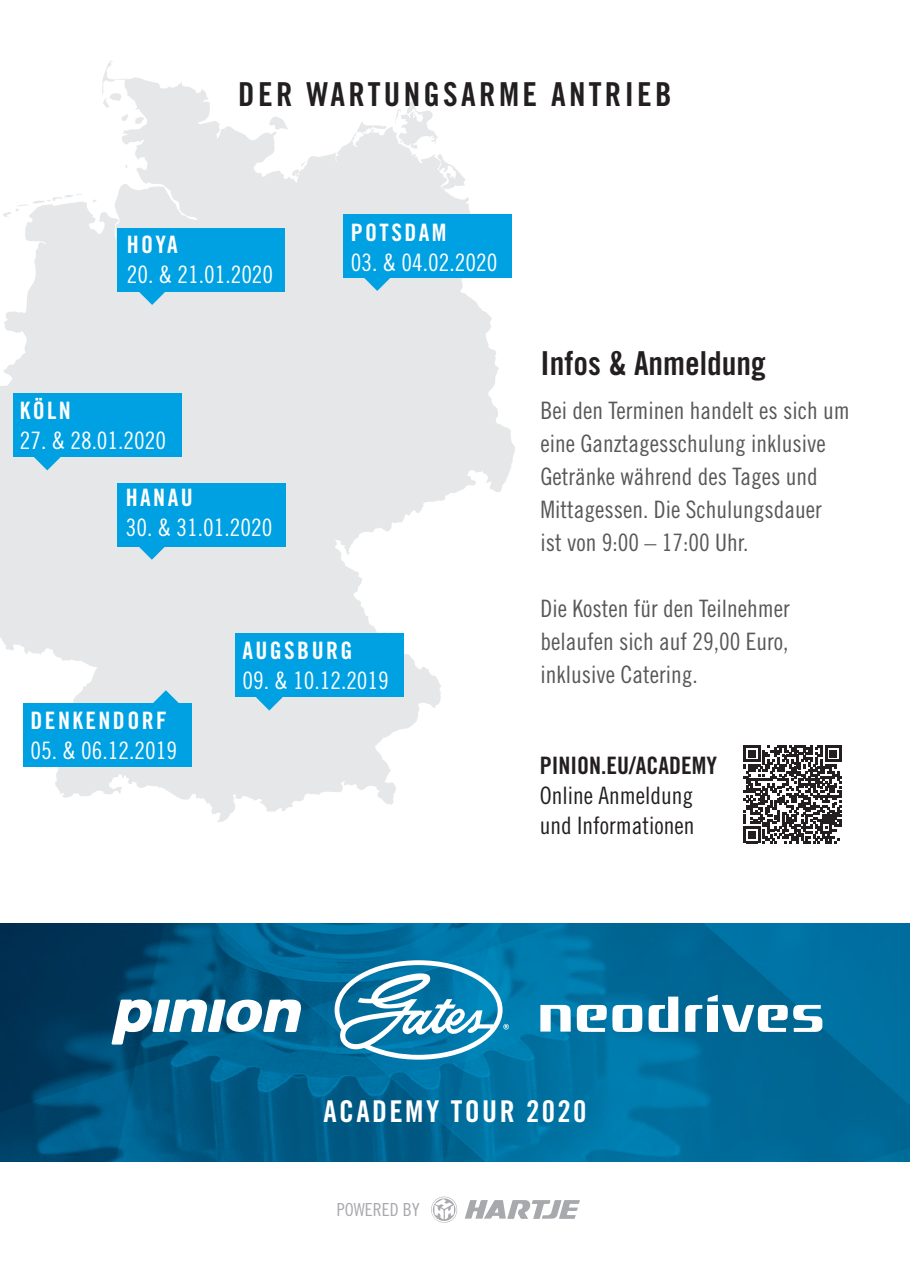
<style>
.page{position:relative;width:910px;height:1276px;background:#fff}
.page>*{position:absolute;margin:0;border:0;box-sizing:border-box;transform-origin:0 0}
.t1{font:33px "Trade Gothic LT Pro Bd Cn 20";letter-spacing:.1em;color:#231f20}
.t2{font:33px "Trade Gothic LT Pro Bd Cn 20";color:#231f20}
.t3{font:30px "Trade Gothic LT Pro Bd Cn 20";letter-spacing:.08em;color:#fff}
.t4{font:24px/33px "Trade Gothic LT Pro Cn 18";color:#57585a}
.t5{font:24px "Trade Gothic LT Pro Cn 18";color:#fff}
.t6{font:24px "Trade Gothic LT Pro Bd Cn 20";letter-spacing:.1em;color:#fff}
.t7{font:24px "Trade Gothic LT Pro Cn 18";color:#231f20}
.t8{font:24px "Trade Gothic LT Pro Bd Cn 20";color:#231f20}
.t9{font:18px "Trade Gothic LT Pro Cn 18";color:#a8a9ad}
</style>
<div class="page">
<svg style="left:0;top:61px;width:515px;height:761px;fill:#e6e7e9"></svg>
<svg style="left:465px;top:1200px;width:115px;height:19px"></svg>
<svg style="left:431px;top:1196px;width:26px;height:26px"></svg>
<img style="left:0;top:923px;width:910px;height:238px">
<svg style="left:743px;top:745px;width:99px;height:98px"></svg>
<svg style="left:111px;top:999px;width:191px;height:45px"></svg>
<svg style="left:335px;top:960px;width:174px;height:99px"></svg>
<svg style="left:648px;top:996px;width:30px;height:36px"></svg>
<svg style="left:540px;top:1005px;width:31px;height:26px"></svg>
<svg style="left:577px;top:1005px;width:65px;height:27px"></svg>
<svg style="left:685px;top:995px;width:137px;height:37px"></svg>
<div style="left:708px;top:1005px;width:10px;height:26px;background:#fff"></div>
<div style="left:235px;top:633px;width:169px;height:64px;background:#00a1e3"></div>
<div style="left:23px;top:703px;width:169px;height:64px;background:#00a1e3"></div>
<div style="left:117px;top:483px;width:169px;height:63px;background:#00a1e3"></div>
<div style="left:13px;top:393px;width:169px;height:64px;background:#00a1e3"></div>
<div style="left:118px;top:228px;width:167px;height:64px;background:#00a1e3"></div>
<div style="left:343px;top:214px;width:168px;height:64px;background:#00a1e3"></div>
<svg style="left:256px;top:697px;width:27px;height:13px"></svg>
<svg style="left:153px;top:690px;width:26px;height:13px"></svg>
<svg style="left:139px;top:546px;width:26px;height:14px"></svg>
<svg style="left:34px;top:457px;width:27px;height:13px"></svg>
<svg style="left:139px;top:292px;width:26px;height:13px"></svg>
<svg style="left:364px;top:278px;width:26px;height:13px"></svg>
<p class="t1" style="left:238px;top:75px;width:435px">DER WARTUNGSARME ANTRIEB</p>
<p class="t6" style="left:127px;top:230px;width:53px">HOYA</p>
<p class="t5" style="left:127px;top:261px;width:148px">20. &amp; 21.01.2020</p>
<p class="t6" style="left:20px;top:396px;width:53px">KÖLN</p>
<p class="t5" style="left:20px;top:426px;width:148px">27. &amp; 28.01.2020</p>
<p class="t6" style="left:126px;top:483px;width:68px">HANAU</p>
<p class="t5" style="left:126px;top:513px;width:148px">30. &amp; 31.01.2020</p>
<p class="t6" style="left:351px;top:217px;width:97px">POTSDAM</p>
<p class="t5" style="left:351px;top:248px;width:148px">03. &amp; 04.02.2020</p>
<p class="t6" style="left:31px;top:705px;width:138px">DENKENDORF</p>
<p class="t5" style="left:31px;top:736px;width:148px">05. &amp; 06.12.2019</p>
<p class="t6" style="left:242px;top:635px;width:112px">AUGSBURG</p>
<p class="t5" style="left:242px;top:666px;width:148px">09. &amp; 10.12.2019</p>
<p class="t2" style="left:540px;top:343px;width:227px">Infos &amp; Anmeldung</p>
<p class="t4" style="left:540px;top:393px;width:311px">Bei den Terminen handelt es sich um eine Ganztagesschulung inklusive Getränke während des Tages und Mittagessen. Die Schulungsdauer</p>
<p class="t4" style="left:540px;top:525px;width:209px">ist von 9:00 – 17:00 Uhr.</p>
<p class="t4" style="left:540px;top:591px;width:251px">Die Kosten für den Teilnehmer</p>
<p class="t4" style="left:540px;top:624px;width:249px">belaufen sich auf 29,00 Euro,</p>
<p class="t4" style="left:540px;top:657px;width:159px">inklusive Catering.</p>
<p class="t8" style="left:540px;top:750px;width:179px">PINION.EU/ACADEMY</p>
<p class="t7" style="left:540px;top:781px;width:155px">Online Anmeldung</p>
<p class="t7" style="left:540px;top:811px;width:156px">und Informationen</p>
<p class="t3" style="left:323px;top:1093px;width:265px">ACADEMY TOUR 2020</p>
<p class="t9" style="left:337px;top:1199px;width:84px">POWERED BY</p>
</div>
